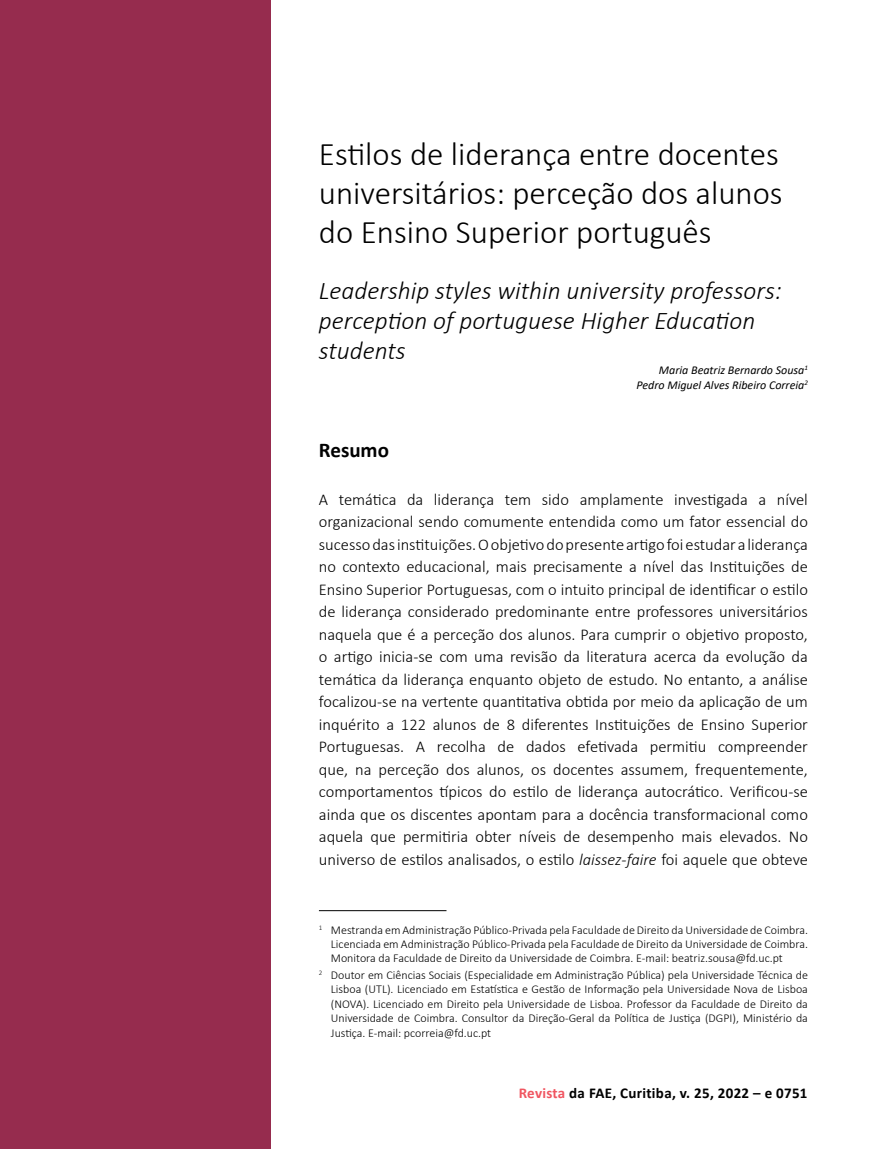
<style>
.page{position:relative;width:893px;height:1149px;background:#fff}
.page>*{position:absolute;margin:0;border:0;box-sizing:border-box;transform-origin:0 0}
.t1{font:300 33px/39px "Calibri";color:#000;text-align:justify}
.t2{font:italic 300 25.5px/30px "Calibri";color:#000}
.t3{font:700 21px "Calibri";color:#000}
.t4{font:300 16.5px/22.5px "Calibri";color:#000;text-align:justify}
.t5{font:700 15px "Calibri";letter-spacing:.02em;color:#000}
.t6{font:300 12px/14.4px "Calibri";color:#000;text-align:justify}
.t7{font:italic 12px/15px "Calibri";color:#000;text-align:right}
.s1{font-style:italic}
.s2{color:#f05661}
</style>
<div class="page">
<div style="left:0;top:0;width:270px;height:1148px;background:#962c4e"></div>
<hr style="left:319px;top:910px;width:127px;height:1px;background:#000">
<h1 class="t1" style="left:319px;top:134px;width:465px">Estilos de liderança entre docentes universitários: perceção dos alunos do Ensino Superior português</h1>
<h2 class="t2" style="left:319px;top:275px;width:464px">Leadership styles within university professors: perception of portuguese Higher Education students</h2>
<p class="t7" style="left:637px;top:361px;width:173px">Maria Beatriz Bernardo Sousa<sup>1<br></sup>Pedro Miguel Alves Ribeiro Correia<sup>2</sup></p>
<p class="t3" style="left:319px;top:434px;width:72px">Resumo</p>
<p class="t4" style="left:319px;top:487px;width:491px">A temática da liderança tem sido amplamente investigada a nível organizacional sendo comumente entendida como um fator essencial do sucesso das instituições. O objetivo do presente artigo foi estudar a liderança no contexto educacional, mais precisamente a nível das Instituições de Ensino Superior Portuguesas, com o intuito principal de identificar o estilo de liderança considerado predominante entre professores universitários naquela que é a perceção dos alunos. Para cumprir o objetivo proposto, o artigo inicia-se com uma revisão da literatura acerca da evolução da temática da liderança enquanto objeto de estudo. No entanto, a análise focalizou-se na vertente quantitativa obtida por meio da aplicação de um inquérito a 122 alunos de 8 diferentes Instituições de Ensino Superior Portuguesas. A recolha de dados efetivada permitiu compreender que, na perceção dos alunos, os docentes assumem, frequentemente, comportamentos típicos do estilo de liderança autocrático. Verificou-se ainda que os discentes apontam para a docência transformacional como aquela que permitiria obter níveis de desempenho mais elevados. No universo de estilos analisados, o estilo <span class="s1">laissez-faire</span> foi aquele que obteve</p>
<p class="t6" style="left:331px;top:922px;width:478px;text-indent:-12px"><sup>1</sup> Mestranda em Administração Público-Privada pela Faculdade de Direito da Universidade de Coimbra.<br>Licenciada em Administração Público-Privada pela Faculdade de Direito da Universidade de Coimbra.<br>Monitora da Faculdade de Direito da Universidade de Coimbra. E-mail: beatriz.sousa@fd.uc.pt</p>
<p class="t6" style="left:331px;top:967px;width:478px;text-indent:-12px"><sup>2</sup> Doutor em Ciências Sociais (Especialidade em Administração Pública) pela Universidade Técnica de Lisboa (UTL). Licenciado em Estatística e Gestão de Informação pela Universidade Nova de Lisboa (NOVA). Licenciado em Direito pela Universidade de Lisboa. Professor da Faculdade de Direito da Universidade de Coimbra. Consultor da Direção-Geral da Política de Justiça (DGPI), Ministério da Justiça. E-mail: pcorreia@fd.uc.pt</p>
<p class="t5" style="left:519px;top:1081px;width:290px"><span class="s2">Revista</span> da FAE, Curitiba, v. 25, 2022 – e 0751</p>
</div>
